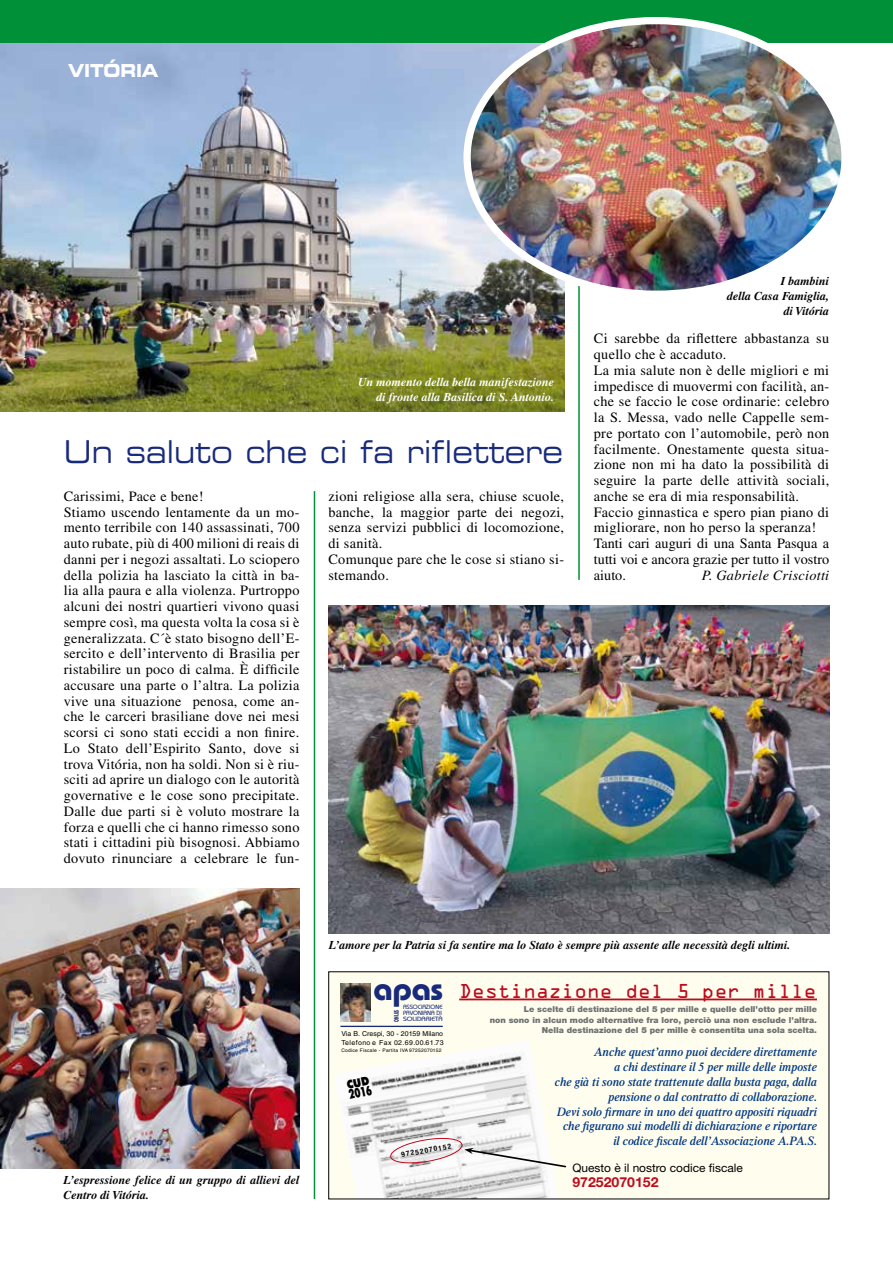
<style>
.page{position:relative;width:893px;height:1263px;background:#fff}
.page>*{position:absolute;margin:0;border:0;box-sizing:border-box;transform-origin:0 0}
.t1{font:700 32.1px "Bauhaus";color:#182a7b}
.t2{font:31.5px "Eurostile LT Std Ex 2";color:#182a7b;scale:.85 1}
.t3{font:18px "OCRA Std";letter-spacing:-.03em;color:#bd0b1d}
.t4{font:18px "Eurostile LT Std Bold Ex 2";letter-spacing:-.01em;color:#fff;scale:.85 1}
.t5{font:14.25px/15.8px "Times LT Std";letter-spacing:.02em;color:#000}
.t6{font:italic 14.25px "Times LT Std";letter-spacing:.02em;color:#000}
.t7{font:700 13.8px "Helvetica Neue";color:#bd0b1d}
.t8{font:800 condensed 12.6px "Futura Std";color:#000;scale:.82 1}
.t9{font:italic 600 12.3px/15px "Times";color:#003882;text-align:right;scale:.95 1}
.t10{font:italic 700 12px/15px "Times LT Std";color:#000;text-align:right}
.t11{font:italic 700 12px/15px "Times LT Std";color:#fff;text-align:right}
.t12{font:11.7px "Helvetica Neue";color:#000}
.t13{font:800 11.4px "Futura Std";color:#000;scale:.59 1}
.t14{font:900 8.25px/10.2px "Helvetica Neue";color:#707172;text-align:right}
.t15{font:700 condensed 7.2px "Helvetica Neue LT Std";color:#000}
.t16{font:6.9px/8.2px "Helvetica";color:#000}
.t17{font:700 6.75px "Bauhaus";color:#182a7b;scale:.57 1}
.t18{font:500 6.15px/6.1px "Bauhaus";color:#182a7b}
.t19{font:500 6.15px "Bauhaus";color:#182a7b;scale:1.2 1}
.t20{font:4.8px "Helvetica";letter-spacing:.045em;color:#000}
</style>
<div class="page">
<img style="left:0;top:43px;width:564px;height:368px">
<div style="left:0;top:0;width:893px;height:43px;background:#009037"></div>
<hr style="left:314px;top:491px;width:1px;height:708px;background:#009037">
<hr style="left:578px;top:199px;width:2px;height:381px;background:#009037">
<div style="left:329px;top:972px;width:500px;height:227px;background:#fffdee"></div>
<hr style="left:459px;top:998px;width:358px;height:2px;background:#bd0b1d">
<img style="left:340px;top:983px;width:30px;height:38px">
<hr style="left:340px;top:1026px;width:103px;height:1px;background:#182a7b">
<img style="left:467px;top:21px;width:374px;height:273px">
<div style="left:463px;top:17px;width:386px;height:281px;border:7px solid #fff;border-radius:50%"></div>
<img style="left:329px;top:606px;width:500px;height:328px">
<img style="left:0;top:889px;width:299px;height:279px">
<svg style="left:329px;top:1040px;width:238px;height:160px"></svg>
<p class="t4" style="left:68px;top:58px;width:108px">VITÓRIA</p>
<p class="t11" style="left:358px;top:374px;width:197px">Un momento della bella manifestazione di fronte alla Basilica di S. Antonio.</p>
<h2 class="t2" style="left:64px;top:430px;width:589px">Un saluto che ci fa riflettere</h2>
<p class="t5" style="left:64px;top:488px;width:237px">Carissimi, Pace e bene!<br>Stiamo uscendo lentamente da un mo&shy;mento terribile con 140 assassinati, 700 auto rubate, più di 400 milioni di reais di danni per i negozi assaltati. Lo sciopero della polizia ha lasciato la città in ba&shy;lia alla paura e alla violenza. Purtroppo alcuni dei nostri quartieri vivono quasi sempre così, ma questa volta la cosa si è generalizzata. C´è stato bisogno dell’E&shy;sercito e dell’intervento di Brasilia per ristabilire un poco di calma. È difficile accusare una parte o l’altra. La polizia vive una situazione penosa, come an&shy;che le carceri brasiliane dove nei mesi scorsi ci sono stati eccidi a non finire.<br>Lo Stato dell’Espirito Santo, dove si trova Vitória, non ha soldi. Non si è riu&shy;sciti ad aprire un dialogo con le autorità governative e le cose sono precipitate.<br>Dalle due parti si è voluto mostrare la forza e quelli che ci hanno rimesso sono stati i cittadini più bisognosi. Abbiamo dovuto rinunciare a celebrare le fun-</p>
<p class="t5" style="left:328px;top:488px;width:237px">zioni religiose alla sera, chiuse scuole, banche, la maggior parte dei negozi, senza servizi pubblici di locomozione, di sanità.<br>Comunque pare che le cose si stiano si&shy;stemando.</p>
<p class="t10" style="left:727px;top:273px;width:103px">I bambini<br>della Casa Famiglia, di Vitória</p>
<p class="t5" style="left:594px;top:331px;width:237px">Ci sarebbe da riflettere abbastanza su quello che è accaduto.<br>La mia salute non è delle migliori e mi impedisce di muovermi con facilità, an&shy;che se faccio le cose ordinarie: celebro la S. Messa, vado nelle Cappelle sem&shy;pre portato con l’automobile, però non facilmente. Onestamente questa situa&shy;zione non mi ha dato la possibilità di seguire la parte delle attività sociali, anche se era di mia responsabilità.<br>Faccio ginnastica e spero pian piano di migliorare, non ho perso la speranza!<br>Tanti cari auguri di una Santa Pasqua a tutti voi e ancora grazie per tutto il vostro aiuto.</p>
<p class="t6" style="left:702px;top:567px;width:129px">P. Gabriele Crisciotti</p>
<p class="t10" style="left:329px;top:937px;width:463px">L’amore per la Patria si fa sentire ma lo Stato è sempre più assente alle necessità degli ultimi.</p>
<p class="t10" style="left:64px;top:1172px;width:237px;text-align:left">L’espressione felice di un gruppo di allievi del<br>Centro di Vitória.</p>
<h1 class="t1" style="left:374px;top:969px;width:71px">apas</h1>
<p class="t18" style="left:403px;top:1004px;width:41px">ASSOCIAZIONE<br>PAVONIANA DI</p>
<p class="t17" style="left:392px;top:1022px;width:22px;rotate:-90deg">ONLUS</p>
<p class="t19" style="left:403px;top:1015px;width:35px">SOLIDARIETÀ</p>
<p class="t16" style="left:341px;top:1030px;width:104px">Via B. Crespi, 30 - 20159 Milano<br>Telefono e Fax 02.69.00.61.73</p>
<p class="t20" style="left:341px;top:1047px;width:102px">Codice Fiscale - Partita IVA 97252070152</p>
<p class="t13" style="left:347px;top:1087px;width:39px;rotate:-12deg">2013</p>
<p class="t8" style="left:347px;top:1087px;width:31px;rotate:-12deg">2016</p>
<p class="t15" style="left:401px;top:1150px;width:52px;rotate:-10deg">97252070152</p>
<p class="t3" style="left:459px;top:983px;width:359px">Destinazione del 5 per mille</p>
<p class="t14" style="left:490px;top:1004px;width:329px">Le scelte di destinazione del 5 per mille e quelle dell’otto per mille<br>non sono in alcun modo alternative fra loro, perciò una non esclude l’altra.<br>Nella destinazione del 5 per mille è consentita una sola scelta.</p>
<p class="t9" style="left:555px;top:1044px;width:277px">Anche quest’anno puoi decidere direttamente<br>a chi destinare il 5 per mille delle imposte<br>che già ti sono state trattenute dalla busta paga, dalla pensione o dal contratto di collaborazione.<br>Devi solo firmare in uno dei quattro appositi riquadri che figurano sui modelli di dichiarazione e riportare il codice fiscale dell’Associazione A.PA.S.</p>
<p class="t12" style="left:572px;top:1161px;width:172px">Questo è il nostro codice fiscale</p>
<p class="t7" style="left:572px;top:1173px;width:88px">97252070152</p>
</div>
